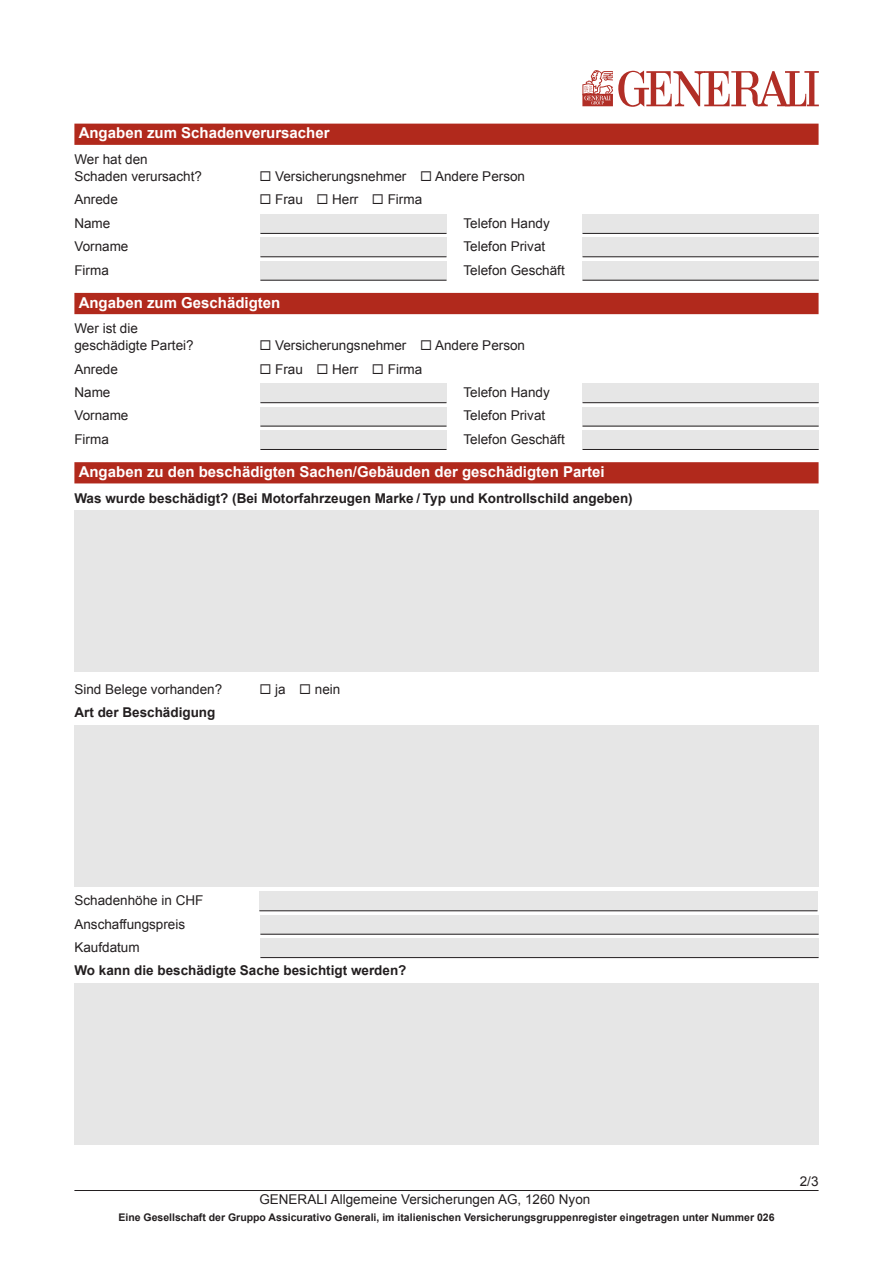
<style>
.page{position:relative;width:893px;height:1263px;background:#fff}
.page>*{position:absolute;margin:0;border:0;box-sizing:border-box;transform-origin:0 0}
.t1{font:700 15px "Arial";color:#fff}
.t2{font:13.5px/17px "Arial";color:#231f20}
.t3{font:700 13.5px "Arial";color:#231f20}
.t4{font:700 10.5px "Arial";color:#231f20}
</style>
<div class="page">
<svg style="left:582px;top:70px;width:237px;height:37px"></svg>
<hr style="left:74px;top:1190px;width:745px;height:1px;background:#231f20">
<div style="left:74px;top:124px;width:745px;height:21px;background:#b1291c"></div>
<div style="left:74px;top:293px;width:745px;height:21px;background:#b1291c"></div>
<div style="left:74px;top:462px;width:745px;height:21px;background:#b1291c"></div>
<div style="left:260px;top:214px;width:186px;height:19px;background:#e6e6e6"></div>
<hr style="left:260px;top:233px;width:186px;height:1px;background:#231f20">
<div style="left:583px;top:214px;width:236px;height:19px;background:#e6e6e6"></div>
<hr style="left:583px;top:233px;width:236px;height:1px;background:#231f20">
<div style="left:260px;top:238px;width:186px;height:19px;background:#e6e6e6"></div>
<hr style="left:260px;top:256px;width:186px;height:1px;background:#231f20">
<div style="left:583px;top:238px;width:236px;height:19px;background:#e6e6e6"></div>
<hr style="left:583px;top:256px;width:236px;height:1px;background:#231f20">
<div style="left:260px;top:261px;width:186px;height:19px;background:#e6e6e6"></div>
<hr style="left:260px;top:280px;width:186px;height:1px;background:#231f20">
<div style="left:583px;top:261px;width:236px;height:19px;background:#e6e6e6"></div>
<hr style="left:583px;top:280px;width:236px;height:1px;background:#231f20">
<div style="left:260px;top:384px;width:186px;height:19px;background:#e6e6e6"></div>
<hr style="left:260px;top:402px;width:186px;height:1px;background:#231f20">
<div style="left:583px;top:384px;width:236px;height:19px;background:#e6e6e6"></div>
<hr style="left:583px;top:402px;width:236px;height:1px;background:#231f20">
<div style="left:260px;top:407px;width:186px;height:19px;background:#e6e6e6"></div>
<hr style="left:260px;top:426px;width:186px;height:1px;background:#231f20">
<div style="left:583px;top:407px;width:236px;height:19px;background:#e6e6e6"></div>
<hr style="left:583px;top:426px;width:236px;height:1px;background:#231f20">
<div style="left:260px;top:430px;width:186px;height:19px;background:#e6e6e6"></div>
<hr style="left:260px;top:449px;width:186px;height:1px;background:#231f20">
<div style="left:583px;top:430px;width:236px;height:19px;background:#e6e6e6"></div>
<hr style="left:583px;top:449px;width:236px;height:1px;background:#231f20">
<div style="left:74px;top:510px;width:745px;height:162px;background:#e6e6e6"></div>
<div style="left:74px;top:725px;width:745px;height:162px;background:#e6e6e6"></div>
<div style="left:259px;top:892px;width:558px;height:19px;background:#e6e6e6"></div>
<hr style="left:259px;top:910px;width:558px;height:1px;background:#231f20">
<div style="left:260px;top:915px;width:559px;height:19px;background:#e6e6e6"></div>
<hr style="left:260px;top:934px;width:559px;height:1px;background:#231f20">
<div style="left:260px;top:938px;width:559px;height:19px;background:#e6e6e6"></div>
<hr style="left:260px;top:957px;width:559px;height:1px;background:#231f20">
<div style="left:74px;top:983px;width:745px;height:162px;background:#e6e6e6"></div>
<p class="t1" style="left:79px;top:123px;width:252px">Angaben zum Schadenverursacher</p>
<p class="t2" style="left:74px;top:151px;width:129px">Wer hat den<br>Schaden verursacht?</p>
<p class="t2" style="left:259px;top:168px;width:267px">◻ Versicherungsnehmer ◻ Andere Person</p>
<p class="t2" style="left:74px;top:191px;width:45px">Anrede</p>
<p class="t2" style="left:259px;top:191px;width:164px">◻ Frau ◻ Herr ◻ Firma</p>
<p class="t2" style="left:74px;top:215px;width:38px">Name</p>
<p class="t2" style="left:463px;top:215px;width:88px">Telefon Handy</p>
<p class="t2" style="left:74px;top:238px;width:56px">Vorname</p>
<p class="t2" style="left:463px;top:238px;width:83px">Telefon Privat</p>
<p class="t2" style="left:74px;top:261px;width:36px">Firma</p>
<p class="t2" style="left:463px;top:261px;width:103px">Telefon Geschäft</p>
<p class="t1" style="left:79px;top:292px;width:203px">Angaben zum Geschädigten</p>
<p class="t2" style="left:74px;top:320px;width:121px">Wer ist die geschädigte Partei?</p>
<p class="t2" style="left:259px;top:337px;width:267px">◻ Versicherungsnehmer ◻ Andere Person</p>
<p class="t2" style="left:74px;top:361px;width:45px">Anrede</p>
<p class="t2" style="left:259px;top:361px;width:164px">◻ Frau ◻ Herr ◻ Firma</p>
<p class="t2" style="left:74px;top:384px;width:38px">Name</p>
<p class="t2" style="left:463px;top:384px;width:88px">Telefon Handy</p>
<p class="t2" style="left:74px;top:407px;width:56px">Vorname</p>
<p class="t2" style="left:463px;top:407px;width:83px">Telefon Privat</p>
<p class="t2" style="left:74px;top:431px;width:36px">Firma</p>
<p class="t2" style="left:463px;top:431px;width:103px">Telefon Geschäft</p>
<p class="t1" style="left:79px;top:462px;width:527px">Angaben zu den beschädigten Sachen/Gebäuden der geschädigten Partei</p>
<p class="t3" style="left:74px;top:489px;width:560px">Was wurde beschädigt? (Bei Motorfahrzeugen Marke / Typ und Kontrollschild angeben)</p>
<p class="t2" style="left:74px;top:681px;width:149px">Sind Belege vorhanden?</p>
<p class="t2" style="left:259px;top:681px;width:83px">◻ ja ◻ nein</p>
<p class="t3" style="left:74px;top:704px;width:143px">Art der Beschädigung</p>
<p class="t2" style="left:74px;top:889px;width:131px;line-height:23.4px">Schadenhöhe in CHF<br>Anschaffungspreis<br>Kaufdatum</p>
<p class="t3" style="left:74px;top:962px;width:334px">Wo kann die beschädigte Sache besichtigt werden?</p>
<p class="t2" style="left:259px;top:1191px;width:332px">GENERALI Allgemeine Versicherungen AG, 1260 Nyon</p>
<p class="t4" style="left:118px;top:1211px;width:658px">Eine Gesellschaft der Gruppo Assicurativo Generali, im italienischen Versicherungsgruppenregister eingetragen unter Nummer 026</p>
<p class="t2" style="left:800px;top:1172px;width:20px">2/3</p>
</div>
